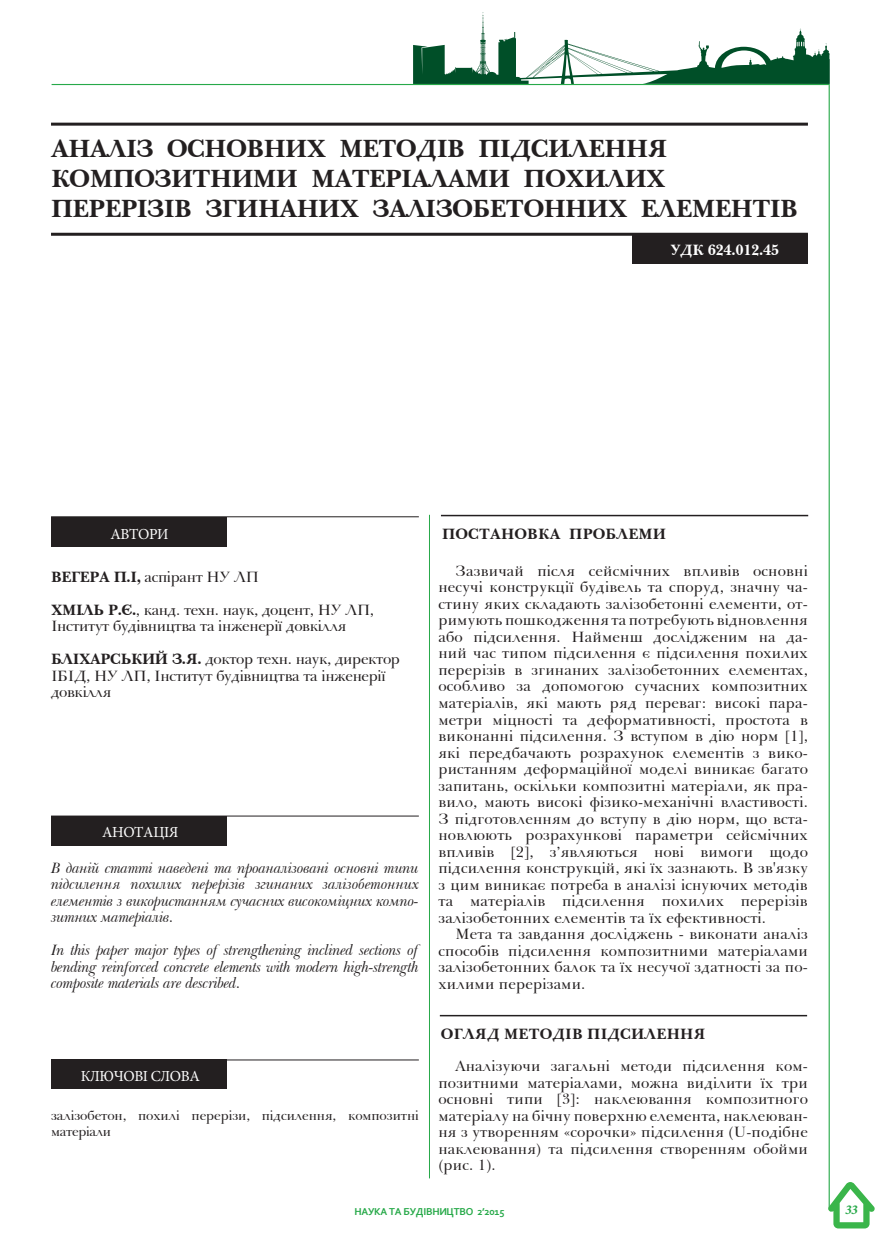
<style>
.page{position:relative;width:893px;height:1255px;background:#fff}
.page>*{position:absolute;margin:0;border:0;box-sizing:border-box;transform-origin:0 0}
.t1{font:700 25.5px/30px "Baskerville BT";letter-spacing:-.025em;color:#231f20}
.t2{font:15.3px/16.5px "Baskerville BT";letter-spacing:.01em;color:#231f20;text-align:justify}
.t3{font:italic 15.3px/16.5px "Baskerville BT";letter-spacing:-.025em;color:#231f20;text-align:justify}
.t4{font:15.3px/16.5px "Baskerville BT";letter-spacing:-.025em;color:#231f20}
.t5{font:700 15.3px "Baskerville BT";letter-spacing:.01em;color:#231f20}
.t6{font:15.3px "Minion Pro";letter-spacing:-.025em;color:#fff}
.t7{font:700 15.3px "Baskerville BT";letter-spacing:-.025em;color:#fff}
.t8{font:13.5px/16.5px "Baskerville BT";letter-spacing:-.01em;color:#231f20}
.t9{font:italic 700 13.5px "Minion Pro";color:#27a949}
.t10{font:700 10.5px "Corbel";letter-spacing:-.025em;color:#27a949}
.s1{font-weight:700}
</style>
<div class="page">
<hr style="left:829px;top:85px;width:1px;height:1124px;background:#27a949">
<svg style="left:828px;top:1181px;width:47px;height:47px"></svg>
<svg style="left:413px;top:12px;width:417px;height:72px"></svg>
<hr style="left:52px;top:84px;width:778px;height:1px;background:#27a949">
<hr style="left:51px;top:233px;width:757px;height:3px;background:#231f20">
<div style="left:632px;top:234px;width:176px;height:29px;background:#231f20"></div>
<hr style="left:51px;top:516px;width:368px;height:1px;background:#231f20">
<div style="left:51px;top:517px;width:176px;height:29px;background:#231f20"></div>
<hr style="left:51px;top:815px;width:368px;height:1px;background:#231f20">
<div style="left:51px;top:815px;width:176px;height:30px;background:#231f20"></div>
<hr style="left:51px;top:1059px;width:368px;height:1px;background:#231f20">
<div style="left:51px;top:1059px;width:176px;height:30px;background:#231f20"></div>
<hr style="left:429px;top:515px;width:1px;height:663px;background:#27a949">
<hr style="left:51px;top:123px;width:757px;height:3px;background:#231f20">
<hr style="left:441px;top:515px;width:367px;height:1px;background:#231f20">
<hr style="left:440px;top:1014px;width:367px;height:2px;background:#231f20">
<h1 class="t1" style="left:51px;top:132px;width:749px">АНАЛІЗ ОСНОВНИХ МЕТОДІВ ПІДСИЛЕННЯ<br>КОМПОЗИТНИМИ МАТЕРІАЛАМИ ПОХИЛИХ<br>ПЕРЕРІЗІВ ЗГИНАНИХ ЗАЛІЗОБЕТОННИХ ЕЛЕМЕНТІВ</h1>
<p class="t7" style="left:671px;top:239px;width:110px">УДК 624.012.45</p>
<p class="t6" style="left:111px;top:523px;width:60px">АВТОРИ</p>
<p class="t5" style="left:51px;top:566px;width:22px">Вегера</p>
<p class="t4" style="left:114px;top:567px;width:147px"><span class="s1">П.І,</span> аспірант НУ ЛП</p>
<p class="t5" style="left:51px;top:599px;width:23px">Хміл</p>
<p class="t4" style="left:51px;top:600px;width:325px;text-indent:43px"><span class="s1">ь Р.Є.</span>, канд. техн. наук, доцент, НУ ЛП,<br>Інститут будівництва та інженерії довкілля</p>
<p class="t5" style="left:51px;top:648px;width:22px">Бліхарс</p>
<p class="t4" style="left:51px;top:650px;width:351px;text-indent:70px"><span class="s1">ький З.Я.</span> доктор техн. наук, директор<br>ІБІД, НУ ЛП, Інститут будівництва та інженерії довкілля</p>
<p class="t6" style="left:102px;top:822px;width:78px">АНОТАЦІЯ</p>
<p class="t3" style="left:51px;top:859px;width:369px">В даній статті наведені та проаналізовані основні типи підсилення похилих перерізів згинаних залізобетонних елементів з використанням сучасних високоміцних компо&shy;зитних матеріалів.</p>
<p class="t3" style="left:51px;top:941px;width:369px">In this paper major types of strengthening inclined sections of bending reinforced concrete elements with modern high-strength composite materials are described.</p>
<p class="t6" style="left:81px;top:1066px;width:120px">КЛЮЧОВІ СЛОВА</p>
<p class="t8" style="left:51px;top:1106px;width:369px">залізобетон, похилі перерізи, підсилення, композитні матеріали</p>
<p class="t5" style="left:442px;top:523px;width:226px">ПОСТАНОВКА ПРОБЛЕМИ</p>
<p class="t2" style="left:438px;top:562px;width:371px;text-indent:17px">Зазвичай після сейсмічних впливів основні несучі конструкції будівель та споруд, значну ча&shy;стину яких складають залізобетонні елементи, от&shy;римують пошкодження та потребують відновлення або підсилення. Найменш дослідженим на да&shy;ний час типом підсилення є підсилення похилих перерізів в згинаних залізобетонних елементах, особливо за допомогою сучасних композитних матеріалів, які мають ряд переваг: високі пара&shy;метри міцності та деформативності, простота в виконанні підсилення. З вступом в дію норм [1], які передбачають розрахунок елементів з вико&shy;ристанням деформаційної моделі виникає багато запитань, оскільки композитні матеріали, як пра&shy;вило, мають високі фізико-механічні властивості.<br>З підготовленням до вступу в дію норм, що вста&shy;новлюють розрахункові параметри сейсмічних впливів [2], з’являються нові вимоги щодо підсилення конструкцій, які їх зазнають. В зв'язку з цим виникає потреба в аналізі існуючих методів та матеріалів підсилення похилих перерізів залізобетонних елементів та їх ефективності.</p>
<p class="t2" style="left:438px;top:925px;width:371px;text-indent:17px">Мета та завдання досліджень - виконати аналіз способів підсилення композитними матеріалами залізобетонних балок та їх несучої здатності за по&shy;хилими перерізами.</p>
<p class="t5" style="left:441px;top:1023px;width:266px">ОГЛЯД МЕТОДІВ ПІДСИЛЕННЯ</p>
<p class="t2" style="left:438px;top:1057px;width:371px;text-indent:17px">Аналізуючи загальні методи підсилення ком&shy;позитними матеріалами, можна виділити їх три основні типи [3]: наклеювання композитного матеріалу на бічну поверхню елемента, наклеюван&shy;ня з утворенням «сорочки» підсилення (U-подібне наклеювання) та підсилення створенням обойми (рис. 1).</p>
<p class="t10" style="left:354px;top:1204px;width:152px">НАУКА ТА БУДIВНИЦТВО 2’2015</p>
<p class="t9" style="left:845px;top:1199px;width:14px">33</p>
</div>
